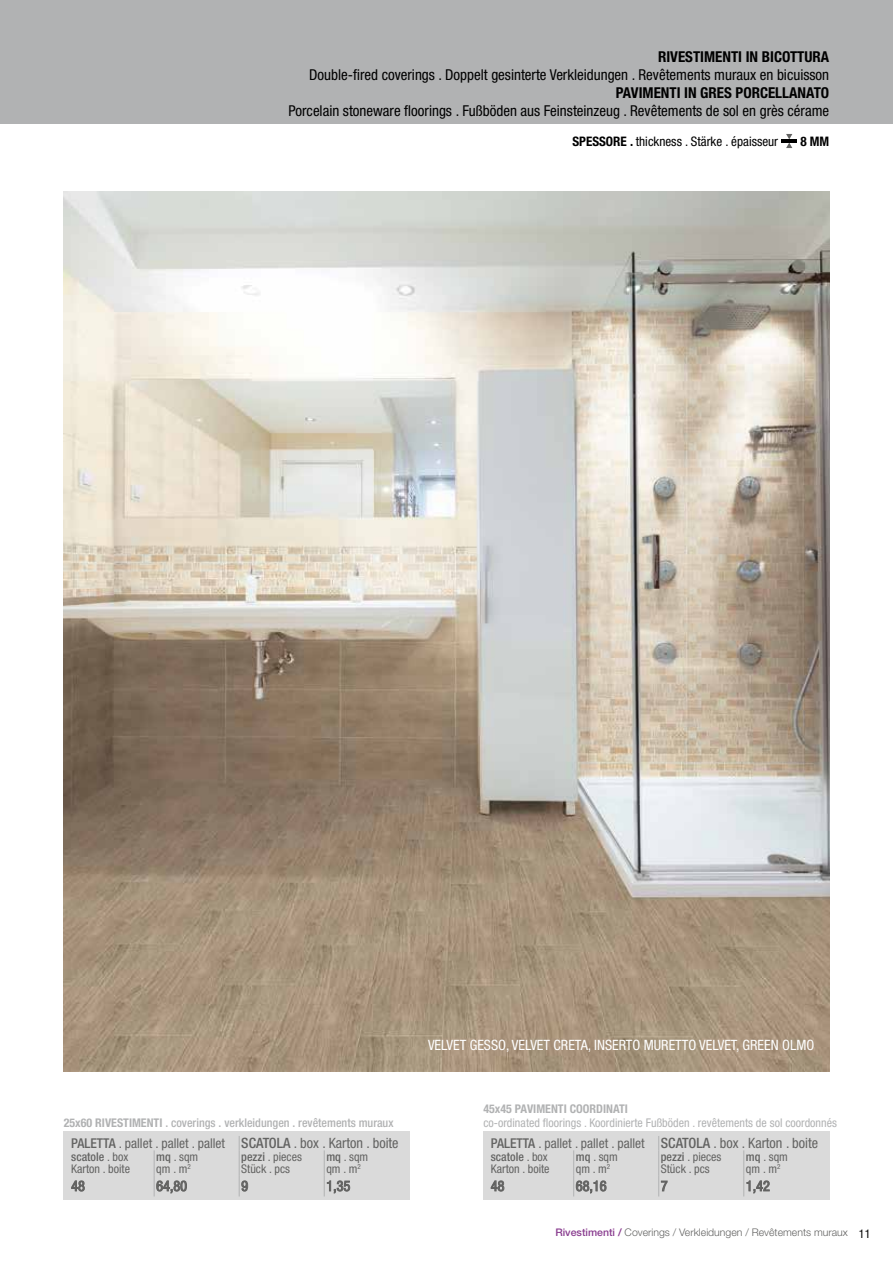
<style>
.page{position:relative;width:893px;height:1263px;background:#fff}
.page>*{position:absolute;margin:0;border:0;box-sizing:border-box;transform-origin:0 0}
.t1{font:condensed 15px "Helvetica Neue LT Std";color:#000}
.t2{font:700 condensed 15px "Helvetica Neue LT Std";color:#000}
.t3{font:condensed 14.25px "Helvetica Neue LT Std";color:#fff}
.t4{font:condensed 14.25px "Helvetica Neue LT Std";color:#636362}
.t5{font:condensed 13.5px "Helvetica Neue LT Std";color:#636362}
.t6{font:condensed 13.2px "Helvetica Neue LT Std";color:#000}
.t7{font:700 condensed 13.2px "Helvetica Neue LT Std";color:#000}
.t8{font:condensed 12px/12px "Helvetica Neue LT Std";color:#636362}
.t9{font:condensed 12px "Helvetica Neue LT Std";color:#b1b2b3}
.t10{font:500 condensed 12px "Helvetica Neue LT Std";color:#b1b2b3}
.t11{font:700 condensed 12px "Helvetica Neue LT Std";color:#b1b2b3}
.t12{font:300 10.5px "Helvetica Neue LT Std";color:#636362}
.s1{font-weight:700}
.s2{font-weight:500}
.s3{font-weight:500;font-size:14.25px}
.s4{font-size:14.25px}
.s5{font-weight:500;color:#893c8f}
.s6{font-weight:400;font-stretch:condensed;font-size:12px;color:#000}
</style>
<div class="page">
<div style="left:0;top:0;width:893px;height:123px;background:#b1b2b3"></div>
<img style="left:64px;top:191px;width:765px;height:880px">
<svg style="left:786px;top:134px;width:6px;height:14px"></svg>
<hr style="left:781px;top:139px;width:16px;height:4px;background:#000">
<div style="left:64px;top:1131px;width:346px;height:68px;background:#dadada"></div>
<svg style="left:71px;top:1180px;width:14px;height:11px"></svg>
<svg style="left:154px;top:1150px;width:33px;height:46px"></svg>
<svg style="left:239px;top:1136px;width:9px;height:60px"></svg>
<svg style="left:324px;top:1150px;width:26px;height:46px"></svg>
<div style="left:483px;top:1131px;width:346px;height:68px;background:#dadada"></div>
<svg style="left:491px;top:1180px;width:13px;height:11px"></svg>
<svg style="left:573px;top:1150px;width:34px;height:46px"></svg>
<svg style="left:658px;top:1136px;width:10px;height:60px"></svg>
<svg style="left:743px;top:1150px;width:27px;height:46px"></svg>
<p class="t2" style="left:658px;top:47px;width:173px">RIVESTIMENTI IN BICOTTURA</p>
<p class="t1" style="left:309px;top:66px;width:521px">Double-fired coverings . Doppelt gesinterte Verkleidungen . Revêtements muraux en bicuisson</p>
<p class="t2" style="left:616px;top:83px;width:215px">PAVIMENTI IN GRES PORCELLANATO</p>
<p class="t1" style="left:289px;top:102px;width:542px">Porcelain stoneware floorings . Fußböden aus Feinsteinzeug . Revêtements de sol en grès cérame</p>
<p class="t6" style="left:572px;top:134px;width:207px"><span class="s1">SPESSORE .</span> thickness . Stärke . épaisseur</p>
<p class="t7" style="left:800px;top:133px;width:30px">8 MM</p>
<p class="t10" style="left:64px;top:1115px;width:331px"><span class="s1">25x60 RIVESTIMENTI</span> . coverings . verkleidungen . revêtements muraux</p>
<p class="t5" style="left:71px;top:1135px;width:329px"><span class="s2">PALETTA</span> . pallet . pallet . pallet <span class="s3">SCATOLA</span> <span class="s4">. box . Karton . boite</span></p>
<p class="t8" style="left:71px;top:1151px;width:60px"><span class="s2">scatole</span> . box<br>Karton . boite</p>
<p class="t8" style="left:156px;top:1151px;width:43px"><span class="s2">mq</span> . sqm qm . m<sup>2</sup></p>
<p class="t8" style="left:241px;top:1151px;width:62px"><span class="s2">pezzi</span> . pieces<br>Stück . pcs</p>
<p class="t8" style="left:326px;top:1151px;width:43px"><span class="s2">mq</span> . sqm qm . m<sup>2</sup></p>
<p class="t4" style="left:71px;top:1178px;width:15px">48</p>
<p class="t4" style="left:156px;top:1178px;width:32px">64,80</p>
<p class="t4" style="left:241px;top:1178px;width:8px">9</p>
<p class="t3" style="left:428px;top:1037px;width:388px">VELVET GESSO, VELVET CRETA, INSERTO MURETTO VELVET, GREEN OLMO</p>
<p class="t11" style="left:483px;top:1101px;width:146px">45x45 PAVIMENTI COORDINATI</p>
<p class="t9" style="left:483px;top:1116px;width:355px">co-ordinated floorings . Koordinierte Fußböden . revêtements de sol coordonnés</p>
<p class="t5" style="left:491px;top:1135px;width:329px"><span class="s2">PALETTA</span> . pallet . pallet . pallet <span class="s3">SCATOLA</span> <span class="s4">. box . Karton . boite</span></p>
<p class="t8" style="left:491px;top:1151px;width:60px"><span class="s2">scatole</span> . box<br>Karton . boite</p>
<p class="t8" style="left:576px;top:1151px;width:43px"><span class="s2">mq</span> . sqm qm . m<sup>2</sup></p>
<p class="t8" style="left:661px;top:1151px;width:62px"><span class="s2">pezzi</span> . pieces<br>Stück . pcs</p>
<p class="t8" style="left:746px;top:1151px;width:43px"><span class="s2">mq</span> . sqm qm . m<sup>2</sup></p>
<p class="t4" style="left:576px;top:1178px;width:32px">68,16</p>
<p class="t12" style="left:555px;top:1226px;width:317px"><span class="s5">Rivestimenti /</span> Coverings / Verkleidungen / Revêtements muraux <span class="s6">11</span></p>
</div>
